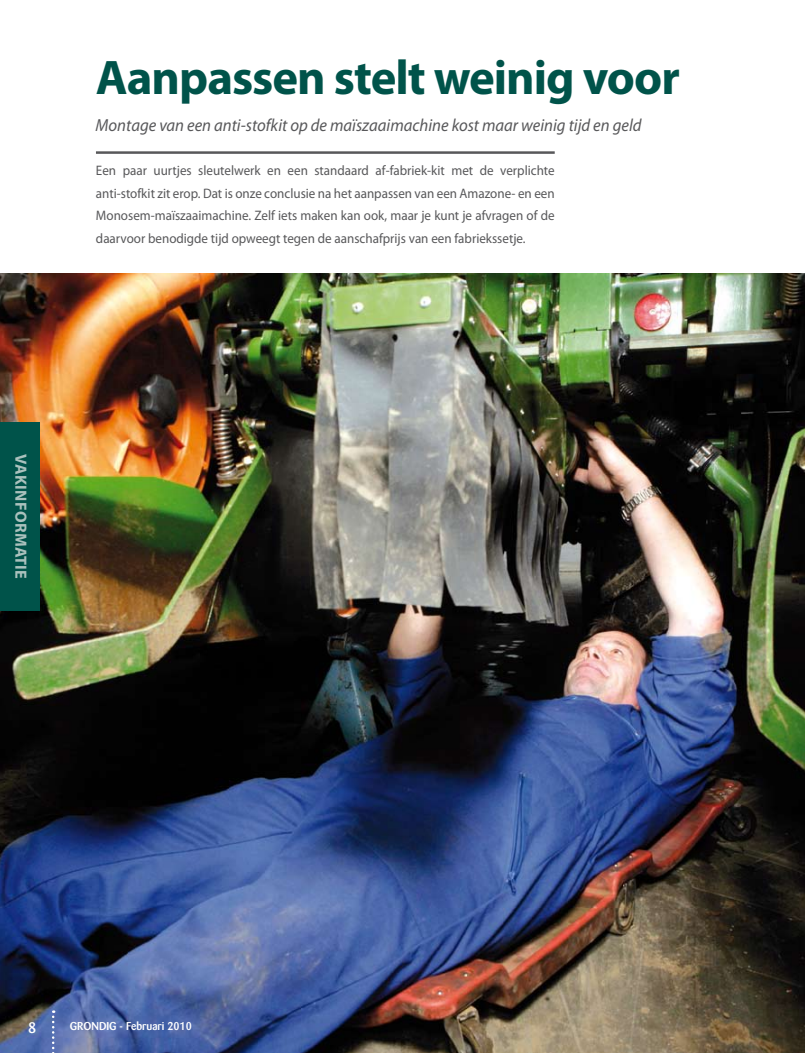
<style>
.page{position:relative;width:805px;height:1053px;background:#fff}
.page>*{position:absolute;margin:0;border:0;box-sizing:border-box;transform-origin:0 0}
.t1{font:700 48.75px "Myriad Pro";letter-spacing:-.02em;color:#00534a}
.t2{font:italic 17.5px "Myriad Pro";color:#58585a;scale:.95 1}
.t3{font:700 16.25px "Myriad Pro";letter-spacing:.02em;color:#aac1bd}
.t4{font:500 15px "Barmeno Pro";color:#fff}
.t5{font:13.75px/22.5px "Myriad Pro";color:#58585a;text-align:justify;scale:.95 1}
.t6{font:500 11.25px "Barmeno Pro";color:#fff}
</style>
<div class="page">
<img style="left:0;top:273px;width:804px;height:779px">
<svg style="left:52px;top:1010px;width:2px;height:43px"></svg>
<hr style="left:96px;top:151px;width:458px;height:3px;background:#58585a">
<div style="left:0;top:422px;width:39px;height:188px;background:#00534a"></div>
<h1 class="t1" style="left:96px;top:46px;width:585px">Aanpassen stelt weinig voor</h1>
<p class="t2" style="left:96px;top:115px;width:576px">Montage van een anti-stofkit op de maïszaaimachine kost maar weinig tijd en geld</p>
<p class="t5" style="left:96px;top:159px;width:484px">Een paar uurtjes sleutelwerk en een standaard af-fabriek-kit met de verplichte anti-stofkit zit erop. Dat is onze conclusie na het aanpassen van een Amazone- en een Monosem-maïszaaimachine. Zelf iets maken kan ook, maar je kunt je afvragen of de daarvoor benodigde tijd opweegt tegen de aanschafprijs van een fabriekssetje.</p>
<p class="t3" style="left:32px;top:454px;width:126px;rotate:90deg">vakinformatie</p>
<p class="t4" style="left:28px;top:1017px;width:10px">8</p>
<p class="t6" style="left:70px;top:1018px;width:123px">GRONDIG - Februari 2010</p>
</div>
